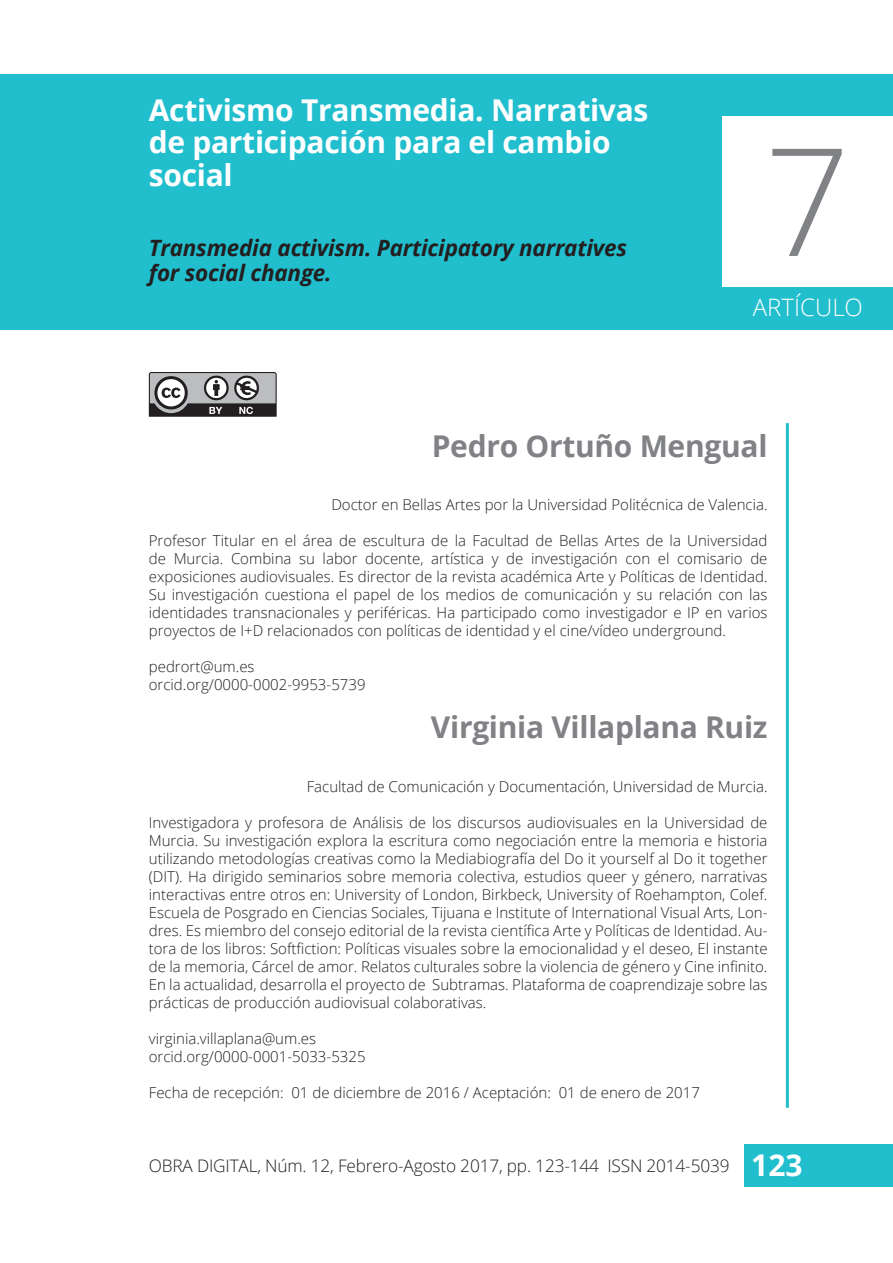
<style>
.page{position:relative;width:893px;height:1263px;background:#fff}
.page>*{position:absolute;margin:0;border:0;box-sizing:border-box;transform-origin:0 0}
.t1{font:300 150px "Open Sans";color:#808285}
.t2{font:700 30px/32.4px "Open Sans";letter-spacing:-.01em;color:#fff}
.t3{font:700 30px "Open Sans";letter-spacing:-.01em;color:#808285}
.t4{font:300 24px "Open Sans";color:#fff}
.t5{font:italic 700 22.5px/24.3px "Open Sans";letter-spacing:-.01em;color:#231f20}
.t6{font:300 17.25px "Open Sans";letter-spacing:-.01em;color:#231f20}
.t7{font:300 15px/18px "Open Sans";color:#231f20;text-align:justify}
</style>
<div class="page">
<div style="left:744px;top:1144px;width:149px;height:43px;background:#21bece"></div>
<div style="left:0;top:74px;width:893px;height:256px;background:#21bece"></div>
<div style="left:723px;top:117px;width:170px;height:170px;background:#fff"></div>
<svg style="left:149px;top:372px;width:128px;height:45px;background:#868587"></svg>
<hr style="left:786px;top:423px;width:3px;height:685px;background:#21bece">
<p class="t2" style="left:149px;top:93px;width:501px">Activismo Transmedia. Narrativas de participación para el cambio social</p>
<p class="t5" style="left:149px;top:236px;width:480px">Transmedia activism. Participatory narratives for social change.</p>
<p class="t1" style="left:764px;top:99px;width:87px">7</p>
<p class="t4" style="left:753px;top:291px;width:112px">ARTÍCULO</p>
<p class="t3" style="left:432px;top:425px;width:337px">Pedro Ortuño Mengual</p>
<p class="t7" style="left:331px;top:495px;width:438px">Doctor en Bellas Artes por la Universidad Politécnica de Valencia.</p>
<p class="t7" style="left:149px;top:531px;width:620px">Profesor Titular en el área de escultura de la Facultad de Bellas Artes de la Universidad de Murcia. Combina su labor docente, artística y de investigación con el comisario de exposiciones audiovisuales. Es director de la revista académica Arte y Políticas de Identidad.<br>Su investigación cuestiona el papel de los medios de comunicación y su relación con las identidades transnacionales y periféricas. Ha participado como investigador e IP en varios proyectos de I+D relacionados con políticas de identidad y el cine/vídeo underground.</p>
<p class="t7" style="left:149px;top:657px;width:107px">pedrort@um.es</p>
<p class="t7" style="left:149px;top:675px;width:218px">orcid.org/0000-0002-9953-5739</p>
<p class="t3" style="left:431px;top:706px;width:338px">Virginia Villaplana Ruiz</p>
<p class="t7" style="left:307px;top:777px;width:462px">Facultad de Comunicación y Documentación, Universidad de Murcia.</p>
<p class="t7" style="left:149px;top:813px;width:620px">Investigadora y profesora de Análisis de los discursos audiovisuales en la Universidad de Murcia. Su investigación explora la escritura como negociación entre la memoria e historia utilizando metodologías creativas como la Mediabiografía del Do it yourself al Do it together (DIT). Ha dirigido seminarios sobre memoria colectiva, estudios queer y género, narrativas interactivas entre otros en: University of London, Birkbeck, University of Roehampton, Colef.<br>Escuela de Posgrado en Ciencias Sociales, Tijuana e Institute of International Visual Arts, Lon&shy;dres. Es miembro del consejo editorial de la revista científica Arte y Políticas de Identidad. Au&shy;tora de los libros: Softfiction: Políticas visuales sobre la emocionalidad y el deseo, El instante de la memoria, Cárcel de amor. Relatos culturales sobre la violencia de género y Cine infinito.<br>En la actualidad, desarrolla el proyecto de Subtramas. Plataforma de coaprendizaje sobre las prácticas de producción audiovisual colaborativas.</p>
<p class="t7" style="left:149px;top:1029px;width:169px">virginia.villaplana@um.es</p>
<p class="t7" style="left:149px;top:1047px;width:218px">orcid.org/0000-0001-5033-5325</p>
<p class="t7" style="left:149px;top:1083px;width:553px">Fecha de recepción: 01 de diciembre de 2016 / Aceptación: 01 de enero de 2017</p>
<p class="t6" style="left:149px;top:1154px;width:582px">OBRA DIGITAL, Núm. 12, Febrero-Agosto 2017, pp. 123-144 ISSN 2014-5039</p>
<p class="t2" style="left:751px;top:1148px;width:53px">123</p>
</div>
